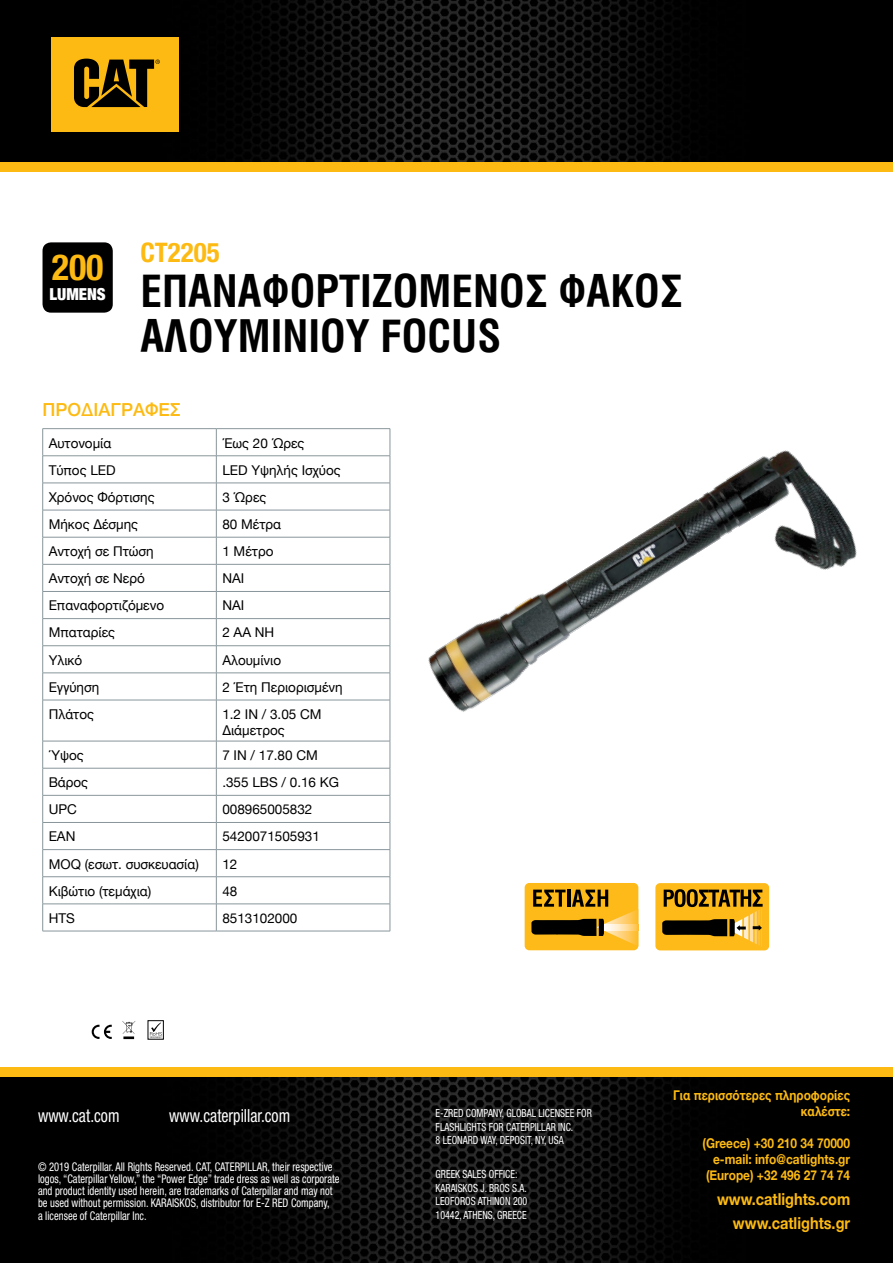
<style>
.page{position:relative;width:893px;height:1263px;background:#fff}
.page>*{position:absolute;margin:0;border:0;box-sizing:border-box;transform-origin:0 0}
.t1{font:45px/45px "UB Helvetica Cond Bold";color:#000}
.t2{font:700 condensed 36px "Helvetica Neue LT Std";color:#fdba12}
.t3{font:700 condensed 27px "Helvetica Neue LT Std";color:#fdba12}
.t4{font:condensed 18px "Helvetica Neue LT Std";color:#fff;scale:.88 1}
.t5{font:500 18px "Helvetica Neue";color:#fdba12}
.t6{font:700 16.5px/24px "Helvetica Neue";color:#fdba12;text-align:right;scale:.88 1}
.t7{font:900 condensed 16.5px "Helvetica Neue";color:#fff}
.t8{font:13.5px/16.2px "Helvetica Neue";color:#000}
.t9{font:700 13.5px/15.9px "Helvetica Neue";color:#fdba12;text-align:right;scale:.88 1}
.t10{font:condensed 12px/12.3px "Helvetica Neue LT Std";color:#fff;scale:.88 1}
.t11{font:condensed 11.25px/13.5px "Helvetica Neue LT Std";color:#fff;scale:.88 1}
</style>
<div class="page">
<img style="left:0;top:1077px;width:893px;height:186px">
<div style="left:0;top:1068px;width:893px;height:9px;background:#fdba12"></div>
<img style="left:0;top:0;width:893px;height:162px">
<div style="left:0;top:162px;width:893px;height:9px;background:#fdba12"></div>
<div style="left:51px;top:37px;width:128px;height:95px;background:#fdba12"></div>
<svg style="left:74px;top:59px;width:86px;height:48px"></svg>
<svg style="left:92px;top:1025px;width:20px;height:14px"></svg>
<svg style="left:122px;top:1021px;width:13px;height:18px"></svg>
<svg style="left:150px;top:1022px;width:11px;height:15px"></svg>
<img style="left:43px;top:449px;width:8px;height:114px">
<img style="left:376px;top:428px;width:481px;height:392px">
<div style="left:525px;top:883px;width:113px;height:67px;background:#fdba19;border-radius:5px"></div>
<svg style="left:531px;top:890px;width:108px;height:56px"></svg>
<div style="left:655px;top:883px;width:114px;height:67px;background:#fdba19;border-radius:5px"></div>
<svg style="left:662px;top:889px;width:101px;height:58px"></svg>
<div style="left:43px;top:242px;width:70px;height:71px;background:#000;border-radius:9px"></div>
<hr style="left:43px;top:428px;width:173px;height:1px;background:#88969b">
<hr style="left:216px;top:428px;width:174px;height:1px;background:#88969b">
<hr style="left:43px;top:455px;width:173px;height:1px;background:#88969b">
<hr style="left:216px;top:455px;width:174px;height:1px;background:#88969b">
<hr style="left:43px;top:483px;width:173px;height:1px;background:#88969b">
<hr style="left:216px;top:483px;width:174px;height:1px;background:#88969b">
<hr style="left:43px;top:510px;width:173px;height:1px;background:#88969b">
<hr style="left:216px;top:510px;width:174px;height:1px;background:#88969b">
<hr style="left:43px;top:537px;width:173px;height:1px;background:#88969b">
<hr style="left:216px;top:537px;width:174px;height:1px;background:#88969b">
<hr style="left:43px;top:564px;width:173px;height:1px;background:#88969b">
<hr style="left:216px;top:564px;width:174px;height:1px;background:#88969b">
<hr style="left:43px;top:591px;width:173px;height:1px;background:#88969b">
<hr style="left:216px;top:591px;width:174px;height:1px;background:#88969b">
<hr style="left:43px;top:618px;width:173px;height:1px;background:#88969b">
<hr style="left:216px;top:618px;width:174px;height:1px;background:#88969b">
<hr style="left:43px;top:645px;width:173px;height:1px;background:#88969b">
<hr style="left:216px;top:645px;width:174px;height:1px;background:#88969b">
<hr style="left:43px;top:673px;width:173px;height:1px;background:#88969b">
<svg style="left:42px;top:429px;width:1px;height:271px"></svg>
<hr style="left:216px;top:673px;width:174px;height:1px;background:#88969b">
<svg style="left:216px;top:429px;width:1px;height:271px"></svg>
<svg style="left:390px;top:429px;width:1px;height:271px"></svg>
<hr style="left:43px;top:700px;width:173px;height:1px;background:#88969b">
<hr style="left:42px;top:700px;width:1px;height:41px;background:#88969b">
<hr style="left:216px;top:700px;width:174px;height:1px;background:#88969b">
<hr style="left:216px;top:700px;width:1px;height:41px;background:#88969b">
<hr style="left:390px;top:700px;width:1px;height:41px;background:#88969b">
<hr style="left:43px;top:741px;width:173px;height:1px;background:#88969b">
<hr style="left:216px;top:741px;width:174px;height:1px;background:#88969b">
<hr style="left:43px;top:768px;width:173px;height:1px;background:#88969b">
<hr style="left:216px;top:768px;width:174px;height:1px;background:#88969b">
<hr style="left:43px;top:795px;width:173px;height:1px;background:#88969b">
<hr style="left:216px;top:795px;width:174px;height:1px;background:#88969b">
<hr style="left:43px;top:822px;width:173px;height:1px;background:#88969b">
<hr style="left:216px;top:822px;width:174px;height:1px;background:#88969b">
<hr style="left:43px;top:849px;width:173px;height:1px;background:#88969b">
<hr style="left:216px;top:849px;width:174px;height:1px;background:#88969b">
<hr style="left:43px;top:876px;width:173px;height:1px;background:#88969b">
<hr style="left:216px;top:876px;width:174px;height:1px;background:#88969b">
<hr style="left:43px;top:904px;width:173px;height:1px;background:#88969b">
<svg style="left:42px;top:741px;width:1px;height:190px"></svg>
<hr style="left:216px;top:904px;width:174px;height:1px;background:#88969b">
<svg style="left:216px;top:741px;width:1px;height:190px"></svg>
<svg style="left:390px;top:741px;width:1px;height:190px"></svg>
<hr style="left:43px;top:931px;width:173px;height:1px;background:#88969b">
<hr style="left:216px;top:931px;width:174px;height:1px;background:#88969b">
<h2 class="t2" style="left:52px;top:246px;width:53px">200</h2>
<p class="t7" style="left:50px;top:281px;width:58px">LUMENS</p>
<h3 class="t3" style="left:140px;top:236px;width:81px">CT2205</h3>
<h1 class="t1" style="left:140px;top:269px;width:544px">ΕΠΑΝΑΦΟΡΤΙΖΟΜΕΝΟΣ ΦΑΚΟΣ<br>ΑΛΟΥΜΙΝΙΟΥ FOCUS</h1>
<h3 class="t5" style="left:43px;top:395px;width:140px">ΠΡΟΔΙΑΓΡΑΦΕΣ</h3>
<p class="t8" style="left:49px;top:435px;width:64px">Αυτονομία</p>
<p class="t8" style="left:222px;top:435px;width:84px">Έως 20 Ώρες</p>
<p class="t8" style="left:49px;top:462px;width:68px">Τύπος LED</p>
<p class="t8" style="left:222px;top:462px;width:120px">LED Υψηλής Ισχύος</p>
<p class="t8" style="left:49px;top:490px;width:107px">Χρόνος Φόρτισης</p>
<p class="t8" style="left:222px;top:490px;width:46px">3 Ώρες</p>
<p class="t8" style="left:49px;top:517px;width:91px">Μήκος Δέσμης</p>
<p class="t8" style="left:222px;top:517px;width:60px">80 Μέτρα</p>
<p class="t8" style="left:49px;top:544px;width:107px">Αντοχή σε Πτώση</p>
<p class="t8" style="left:222px;top:544px;width:53px">1 Mέτρο</p>
<p class="t8" style="left:49px;top:571px;width:98px">Αντοχή σε Νερό</p>
<p class="t8" style="left:222px;top:571px;width:23px">ΝΑΙ</p>
<p class="t8" style="left:49px;top:598px;width:117px">Επαναφορτιζόμενο</p>
<p class="t8" style="left:222px;top:598px;width:23px">ΝΑΙ</p>
<p class="t8" style="left:49px;top:625px;width:68px">Μπαταρίες</p>
<p class="t8" style="left:222px;top:625px;width:54px">2 AA NH</p>
<p class="t8" style="left:49px;top:652px;width:35px">Υλικό</p>
<p class="t8" style="left:222px;top:652px;width:60px">Αλουμίνιο</p>
<p class="t8" style="left:49px;top:680px;width:52px">Εγγύηση</p>
<p class="t8" style="left:222px;top:680px;width:122px">2 Έτη Περιορισμένη</p>
<p class="t8" style="left:49px;top:707px;width:47px">Πλάτος</p>
<p class="t8" style="left:222px;top:707px;width:101px">1.2 IN / 3.05 CM<br>Διάμετρος</p>
<p class="t8" style="left:49px;top:748px;width:36px">Ύψος</p>
<p class="t8" style="left:222px;top:748px;width:97px">7 IN / 17.80 CM</p>
<p class="t8" style="left:49px;top:775px;width:41px">Βάρος</p>
<p class="t8" style="left:222px;top:775px;width:118px">.355 LBS / 0.16 KG</p>
<p class="t8" style="left:49px;top:802px;width:30px">UPC</p>
<p class="t8" style="left:222px;top:802px;width:92px">008965005832</p>
<p class="t8" style="left:49px;top:829px;width:28px">EAN</p>
<p class="t8" style="left:222px;top:829px;width:99px">5420071505931</p>
<p class="t8" style="left:49px;top:856px;width:152px">MOQ (εσωτ. συσκευασία)</p>
<p class="t8" style="left:222px;top:856px;width:17px">12</p>
<p class="t8" style="left:49px;top:883px;width:104px">Κιβώτιο (τεμάχια)</p>
<p class="t8" style="left:222px;top:883px;width:17px">48</p>
<p class="t8" style="left:49px;top:911px;width:28px">HTS</p>
<p class="t8" style="left:222px;top:911px;width:77px">8513102000</p>
<h3 class="t4" style="left:38px;top:1105px;width:94px">www.cat.com</h3>
<h3 class="t4" style="left:169px;top:1105px;width:139px">www.caterpillar.com</h3>
<p class="t10" style="left:38px;top:1160px;width:344px">© 2019 Caterpillar. All Rights Reserved. CAT, CATERPILLAR, their respective logos, “Caterpillar Yellow,” the “Power Edge” trade dress as well as corporate and product identity used herein, are trademarks of Caterpillar and may not be used without permission. KARAISKOS, distributor for E-Z RED Company,<br>a licensee of Caterpillar Inc.</p>
<p class="t11" style="left:436px;top:1106px;width:179px">E-ZRED COMPANY, GLOBAL LICENSEE FOR<br>FLASHLIGHTS FOR CATERPILLAR INC.<br>8 LEONARD WAY, DEPOSIT, NY, USA</p>
<p class="t11" style="left:436px;top:1167px;width:106px">GREEK SALES OFFICE:<br>KARAISKOS J. BROS S.A.<br>LEOFOROS ATHINON 200<br>10442, ATHENS, GREECE</p>
<p class="t9" style="left:673px;top:1088px;width:203px">Για περισσότερες πληροφορίες καλέστε:</p>
<p class="t9" style="left:702px;top:1136px;width:169px">(Greece) +30 210 34 70000 e-mail: info@catlights.gr (Europe) +32 496 27 74 74</p>
<p class="t6" style="left:717px;top:1187px;width:153px">www.catlights.com www.catlights.gr</p>
</div>
